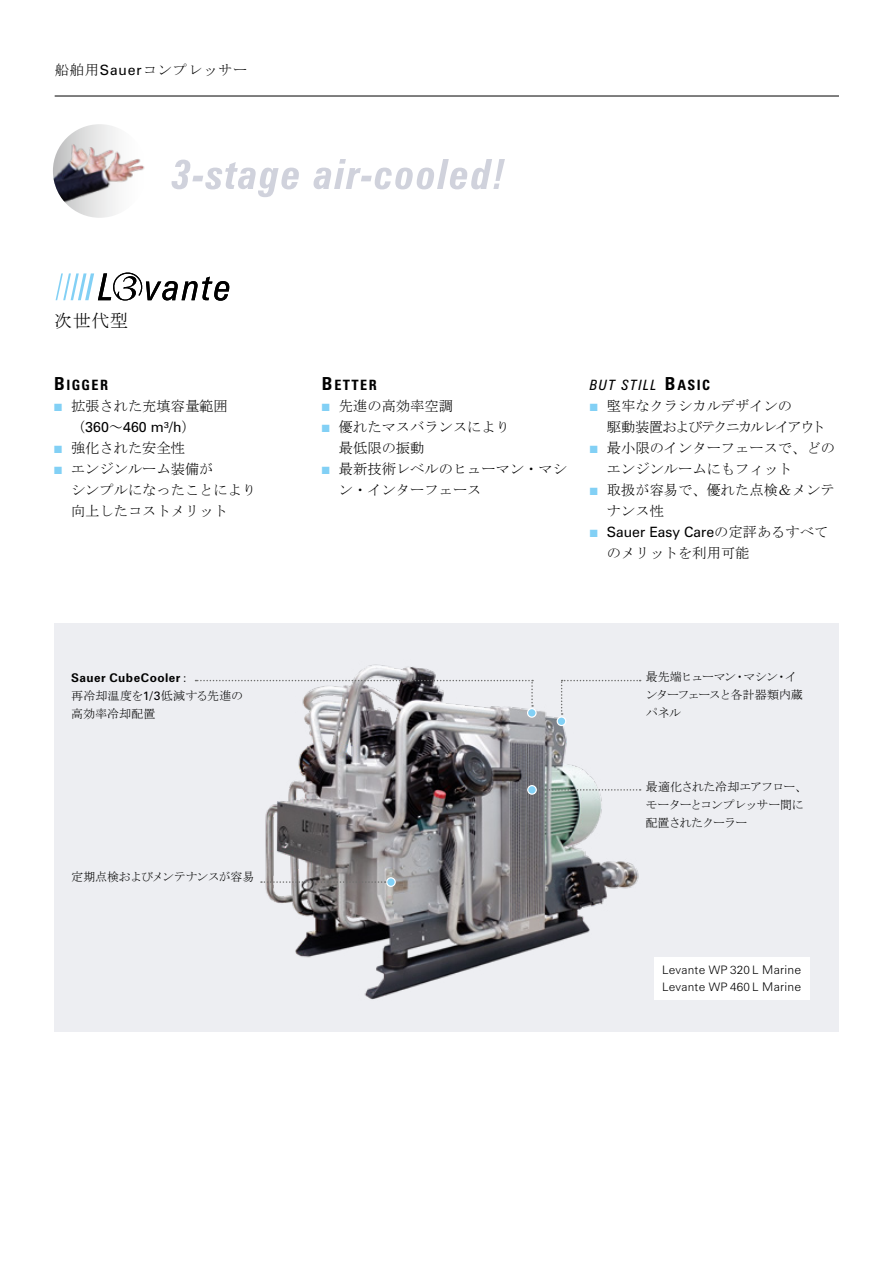
<style>
.page{position:relative;width:893px;height:1263px;background:#fff}
.page>*{position:absolute;margin:0;border:0;box-sizing:border-box;transform-origin:0 0}
.überschrift_grau{font:18px "MS Mincho";color:#000}
.t1{font:14.25px/21px "MS Mincho";color:#000}
.t2{font:14.25px/21px "MS Mincho";letter-spacing:-.03em;color:#000}
.t3{font:14.25px "MS Mincho";letter-spacing:.06em;color:#000}
.fließ{font:italic condensed 14.25px "Zurich BT";letter-spacing:.1em;color:#000}
.fließ-2{font:700 condensed 14.25px "Zurich BT";letter-spacing:.1em;color:#000}
.Kompressorbeschreibu{font:12px/18px "MS Mincho";letter-spacing:-.05em;color:#000}
.Kompressorbeschreibu-2{font:12px/18px "MS Mincho";color:#000}
.Kompressorbeschreibu-3{font:12px/18px "MS Mincho";letter-spacing:-.07em;color:#000}
.fließ_negativ{font:300 11.7px/16.5px "Zurich BT";letter-spacing:.02em;color:#000}
.s1{font-family:"Zurich BT"}
.s2{font-size:18px}
.s3{color:#82d0f5}
.s4{font-weight:700;font-style:normal;font-size:18px}
.s5{font-weight:700;font-style:normal}
.s6{font-family:"Zurich BT";font-weight:700}
.s7{font-size:12px}
</style>
<div class="page">
<hr style="left:55px;top:96px;width:784px;height:1px;background:#000">
<svg style="left:56px;top:273px;width:173px;height:28px"></svg>
<div style="left:54px;top:623px;width:785px;height:408px;background:#edeef2"></div>
<img style="left:235px;top:664px;width:425px;height:336px">
<svg style="left:539px;top:789px;width:102px;height:2px"></svg>
<svg style="left:561px;top:680px;width:80px;height:35px"></svg>
<div style="left:387px;top:878px;width:8px;height:8px;background:#82d0f5;border-radius:50%"></div>
<div style="left:386px;top:877px;width:10px;height:10px;border:1px solid #fff;border-radius:50%"></div>
<div style="left:528px;top:786px;width:8px;height:8px;background:#82d0f5;border-radius:50%"></div>
<div style="left:527px;top:785px;width:10px;height:10px;border:1px solid #fff;border-radius:50%"></div>
<div style="left:528px;top:709px;width:8px;height:8px;background:#82d0f5;border-radius:50%"></div>
<div style="left:527px;top:708px;width:10px;height:10px;border:1px solid #fff;border-radius:50%"></div>
<div style="left:557px;top:717px;width:9px;height:8px;background:#82d0f5;border-radius:50%"></div>
<div style="left:557px;top:716px;width:9px;height:10px;border:1px solid #fff;border-radius:50%"></div>
<svg style="left:172px;top:159px;width:333px;height:38px"></svg>
<svg style="left:51px;top:122px;width:98px;height:98px"></svg>
<div style="left:49px;top:120px;width:102px;height:102px;border:4px solid #fff;border-radius:50%"></div>
<img style="left:53px;top:140px;width:93px;height:70px">
<svg style="left:261px;top:881px;width:125px;height:2px"></svg>
<svg style="left:195px;top:680px;width:338px;height:27px"></svg>
<div style="left:654px;top:957px;width:155px;height:42px;background:#fff"></div>
<p class="t3" style="left:55px;top:63px;width:194px">船舶用<span class="s1">Sauer</span>コンプレッサー</p>
<p class="überschrift_grau" style="left:54px;top:312px;width:76px">次世代型</p>
<p class="fließ-2" style="left:54px;top:376px;width:56px"><span class="s2">B</span>IGGER</p>
<p class="t1" style="left:71px;top:395px;width:158px;text-indent:-17px"><span class="s3">■</span> 拡張された充填容量範囲（<span class="s1">360</span>～<span class="s1">460 m³/h</span>）</p>
<p class="t1" style="left:54px;top:437px;width:133px"><span class="s3">■</span> 強化された安全性</p>
<p class="t1" style="left:71px;top:458px;width:187px;text-indent:-17px"><span class="s3">■</span> エンジンルーム装備が<br>シンプルになったことにより向上したコストメリット</p>
<p class="fließ-2" style="left:322px;top:376px;width:56px"><span class="s2">B</span>ETTER</p>
<p class="t1" style="left:322px;top:395px;width:133px"><span class="s3">■</span> 先進の高効率空調</p>
<p class="t1" style="left:339px;top:416px;width:172px;text-indent:-17px"><span class="s3">■</span> 優れたマスバランスにより最低限の振動</p>
<p class="t1" style="left:339px;top:458px;width:229px;text-indent:-17px"><span class="s3">■</span> 最新技術レベルのヒューマン・マシン・インターフェース</p>
<p class="fließ" style="left:590px;top:376px;width:122px">BUT STILL <span class="s4">B</span><span class="s5">ASIC</span></p>
<p class="t2" style="left:607px;top:395px;width:220px;text-indent:-17px"><span class="s3">■</span> 堅牢なクラシカルデザインの<br>駆動装置およびテクニカルレイアウト</p>
<p class="t1" style="left:607px;top:437px;width:229px;text-indent:-17px"><span class="s3">■</span> 最小限のインターフェースで、どのエンジンルームにもフィット</p>
<p class="t1" style="left:607px;top:479px;width:229px;text-indent:-17px"><span class="s3">■</span> 取扱が容易で、優れた点検＆メンテナンス性</p>
<p class="t1" style="left:607px;top:521px;width:223px;text-indent:-17px"><span class="s3">■</span> <span class="s1">Sauer Easy Care</span>の定評あるすべてのメリットを利用可能</p>
<p class="Kompressorbeschreibu-2" style="left:71px;top:668px;width:174px"><span class="s6">Sauer CubeCooler</span>：<br>再冷却温度を<span class="s1">1/3</span>低減する先進の高効率冷却配置</p>
<p class="Kompressorbeschreibu-3" style="left:646px;top:667px;width:159px">最先端ヒューマン・マシン・インターフェースと各計器類内蔵パネル</p>
<p class="Kompressorbeschreibu" style="left:71px;top:868px;width:185px">定期点検およびメンテナンスが容易</p>
<p class="Kompressorbeschreibu" style="left:646px;top:777px;width:163px">最適化された冷却エアフロー、モーターとコンプレッサー間に配置されたクーラー</p>
<p class="fließ_negativ" style="left:662px;top:962px;width:140px">Levante WP 320 L <span class="s7">Marine<br></span>Levante WP 460 L <span class="s7">Marine</span></p>
</div>
